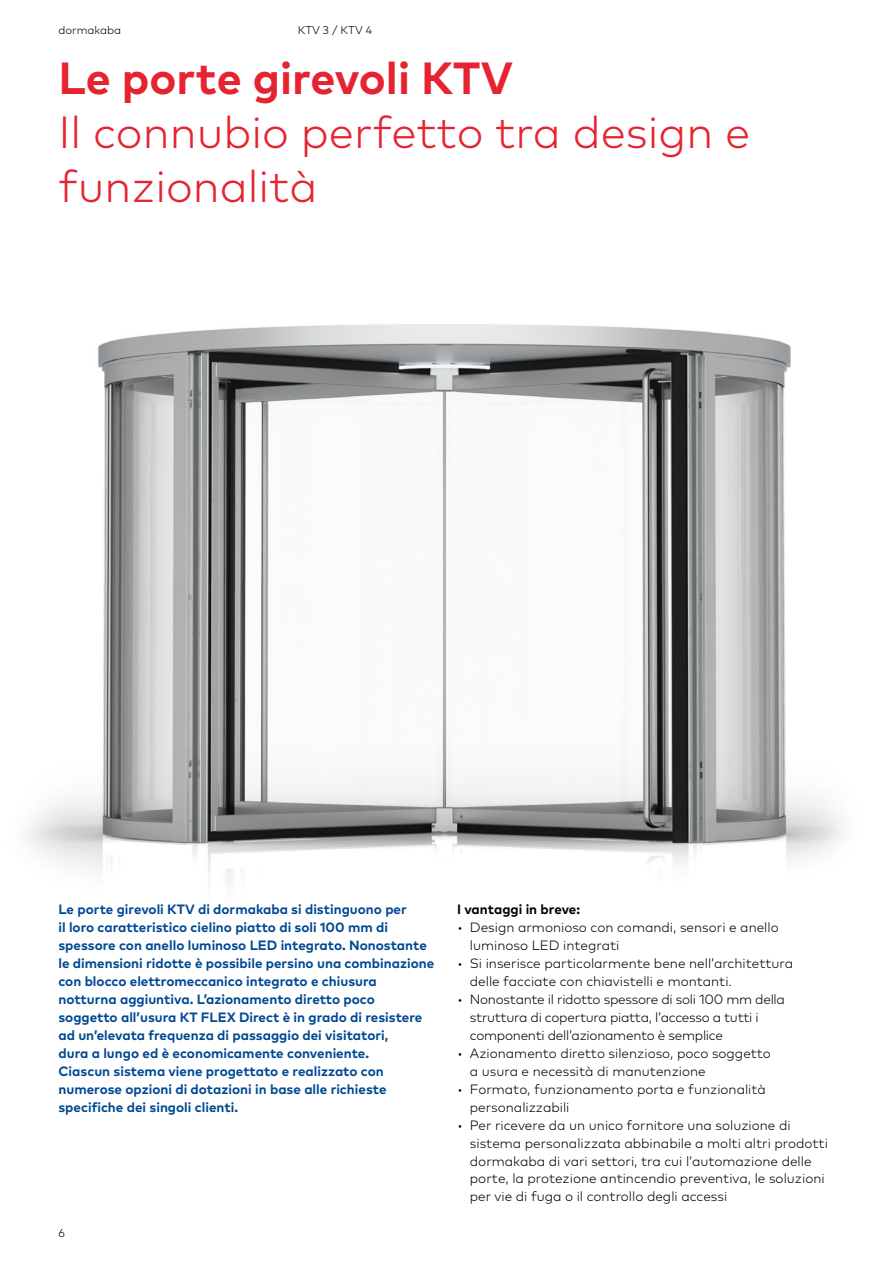
<style>
.page{position:relative;width:893px;height:1263px;background:#fff}
.page>*{position:absolute;margin:0;border:0;box-sizing:border-box;transform-origin:0 0}
.t1{font:300 45px/54px "Mark Pro";color:#e62330}
.t2{font:700 45px "Mark Pro";color:#e62330}
.t3{font:700 13.5px/18px "Mark Pro";color:#004994}
.t4{font:300 13.5px/18px "Mark Pro";color:#000}
.t5{font:300 13.5px/18px "Mark Pro";letter-spacing:-.02em;color:#000}
.t6{font:700 13.5px "Mark Pro";letter-spacing:-.005em;color:#000}
.t7{font:300 11.25px "Mark Pro";color:#000}
</style>
<div class="page">
<img style="left:27px;top:324px;width:816px;height:561px">
<hr style="left:892px;top:1012px;width:1px;height:251px;background:#e9e8e0">
<p class="t7" style="left:58px;top:21px;width:64px">dormakaba</p>
<p class="t7" style="left:298px;top:21px;width:76px">KTV 3 / KTV 4</p>
<h1 class="t2" style="left:58px;top:44px;width:456px">Le porte girevoli KTV</h1>
<h1 class="t1" style="left:58px;top:102px;width:693px">Il connubio perfetto tra design e funzionalità</h1>
<p class="t3" style="left:58px;top:899px;width:377px">Le porte girevoli KTV di dormakaba si distinguono per<br>il loro caratteristico cielino piatto di soli 100 mm di spessore con anello luminoso LED integrato. Nonostante le dimensioni ridotte è possibile persino una combinazione con blocco elettromeccanico integrato e chiusura notturna aggiuntiva. L’azionamento diretto poco soggetto all’usura KT FLEX Direct è in grado di resistere ad un’elevata frequenza di passaggio dei visitatori,<br>dura a lungo ed è economicamente conveniente.<br>Ciascun sistema viene progettato e realizzato con numerose opzioni di dotazioni in base alle richieste specifiche dei singoli clienti.</p>
<p class="t6" style="left:457px;top:898px;width:125px">I vantaggi in breve:</p>
<p class="t4" style="left:470px;top:917px;width:310px;text-indent:-13px">• Design armonioso con comandi, sensori e anello luminoso LED integrati</p>
<p class="t4" style="left:470px;top:953px;width:325px;text-indent:-13px">• Si inserisce particolarmente bene nell’architettura delle facciate con chiavistelli e montanti.</p>
<p class="t5" style="left:470px;top:989px;width:317px;text-indent:-13px">• Nonostante il ridotto spessore di soli 100 mm della struttura di copertura piatta, l’accesso a tutti i componenti dell’azionamento è semplice</p>
<p class="t4" style="left:470px;top:1043px;width:303px;text-indent:-13px">• Azionamento diretto silenzioso, poco soggetto a usura e necessità di manutenzione</p>
<p class="t4" style="left:470px;top:1079px;width:298px;text-indent:-13px">• Formato, funzionamento porta e funzionalità personalizzabili</p>
<p class="t4" style="left:470px;top:1115px;width:359px;text-indent:-13px">• Per ricevere da un unico fornitore una soluzione di sistema personalizzata abbinabile a molti altri prodotti dormakaba di vari settori, tra cui l’automazione delle porte, la protezione antincendio preventiva, le soluzioni per vie di fuga o il controllo degli accessi</p>
<p class="t7" style="left:58px;top:1224px;width:8px">6</p>
</div>
